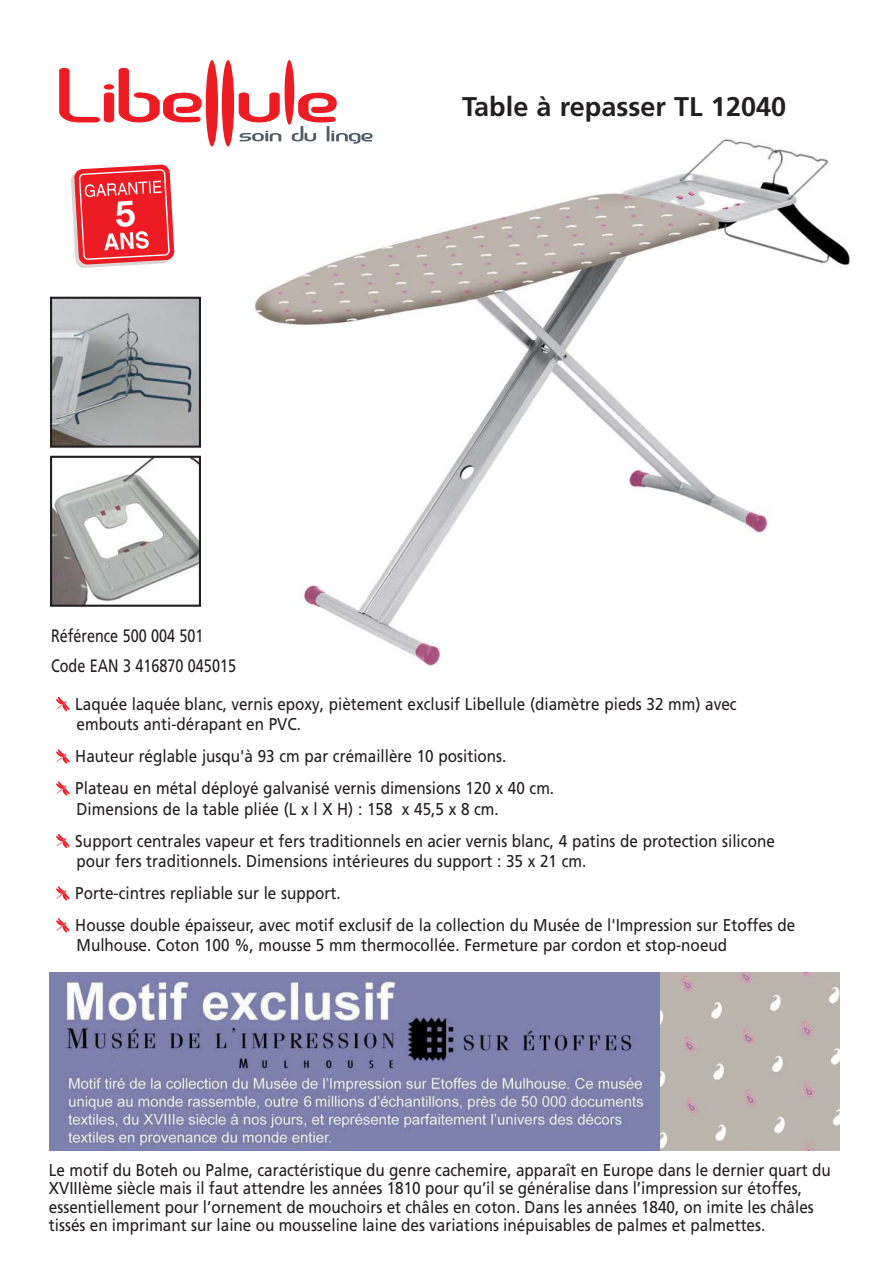
<style>
.page{position:relative;width:893px;height:1262px;background:#fff}
.page>*{position:absolute;margin:0;border:0;box-sizing:border-box;transform-origin:0 0}
.t1{font:700 27px "Frutiger";color:#231f20}
.t2{font:18px/30px "Frutiger";color:#231f20;scale:.8 1}
.t3{font:17.1px/32px "Frutiger";color:#231f20;scale:.89 1}
</style>
<div class="page">
<img style="left:227px;top:120px;width:623px;height:546px">
<svg style="left:239px;top:131px;width:42px;height:10px"></svg>
<svg style="left:59px;top:68px;width:143px;height:54px"></svg>
<svg style="left:292px;top:93px;width:80px;height:51px"></svg>
<svg style="left:239px;top:92px;width:41px;height:30px"></svg>
<div style="left:222px;top:60px;width:12px;height:86px;background:#ed1c24;border-radius:50%"></div>
<div style="left:284px;top:60px;width:10px;height:65px;background:#ed1c24;border-radius:50%"></div>
<div style="left:206px;top:60px;width:12px;height:86px;background:#ed1c24;border-radius:50%"></div>
<svg style="left:56px;top:918px;width:14px;height:14px"></svg>
<svg style="left:56px;top:886px;width:14px;height:14px"></svg>
<svg style="left:56px;top:834px;width:14px;height:14px"></svg>
<svg style="left:56px;top:781px;width:14px;height:14px"></svg>
<svg style="left:56px;top:749px;width:14px;height:14px"></svg>
<svg style="left:56px;top:697px;width:14px;height:14px"></svg>
<img style="left:53px;top:300px;width:145px;height:145px">
<div style="left:50px;top:297px;width:151px;height:151px;border:2px solid #231f20"></div>
<img style="left:50px;top:972px;width:610px;height:178px">
<img style="left:660px;top:972px;width:179px;height:178px">
<img style="left:53px;top:459px;width:145px;height:145px">
<div style="left:50px;top:456px;width:151px;height:151px;border:2px solid #231f20"></div>
<svg style="left:71px;top:165px;width:103px;height:103px;background:#ef5359"></svg>
<p class="t2" style="left:51px;top:622px;width:233px">Référence 500 004 501<br>Code EAN 3 416870 045015</p>
<h1 class="t1" style="left:462px;top:96px;width:325px">Table à repasser TL 12040</h1>
<p class="t3" style="left:75px;top:694px;width:744px;line-height:20.5px">Laquée laquée blanc, vernis epoxy, piètement exclusif Libellule (diamètre pieds 32 mm) avec embouts anti-dérapant en PVC.</p>
<p class="t3" style="left:75px;top:741px;width:539px">Hauteur réglable jusqu'à 93 cm par crémaillère 10 positions.<br>Plateau en métal déployé galvanisé vernis dimensions 120 x 40 cm.</p>
<p class="t3" style="left:75px;top:794px;width:787px">Dimensions de la table pliée (L x l X H) : 158 x 45,5 x 8 cm.<br>Support centrales vapeur et fers traditionnels en acier vernis blanc, 4 patins de protection silicone</p>
<p class="t3" style="left:75px;top:846px;width:810px">pour fers traditionnels. Dimensions intérieures du support : 35 x 21 cm.<br>Porte-cintres repliable sur le support.<br>Housse double épaisseur, avec motif exclusif de la collection du Musée de l'Impression sur Etoffes de</p>
<p class="t3" style="left:77px;top:930px;width:732px">Mulhouse. Coton 100 %, mousse 5 mm thermocollée. Fermeture par cordon et stop-noeud</p>
<p class="t3" style="left:49px;top:1162px;width:879px;line-height:18.3px">Le motif du Boteh ou Palme, caractéristique du genre cachemire, apparaît en Europe dans le dernier quart du XVIIIème siècle mais il faut attendre les années 1810 pour qu’il se généralise dans l’impression sur étoffes, essentiellement pour l’ornement de mouchoirs et châles en coton. Dans les années 1840, on imite les châles tissés en imprimant sur laine ou mousseline laine des variations inépuisables de palmes et palmettes.</p>
</div>
